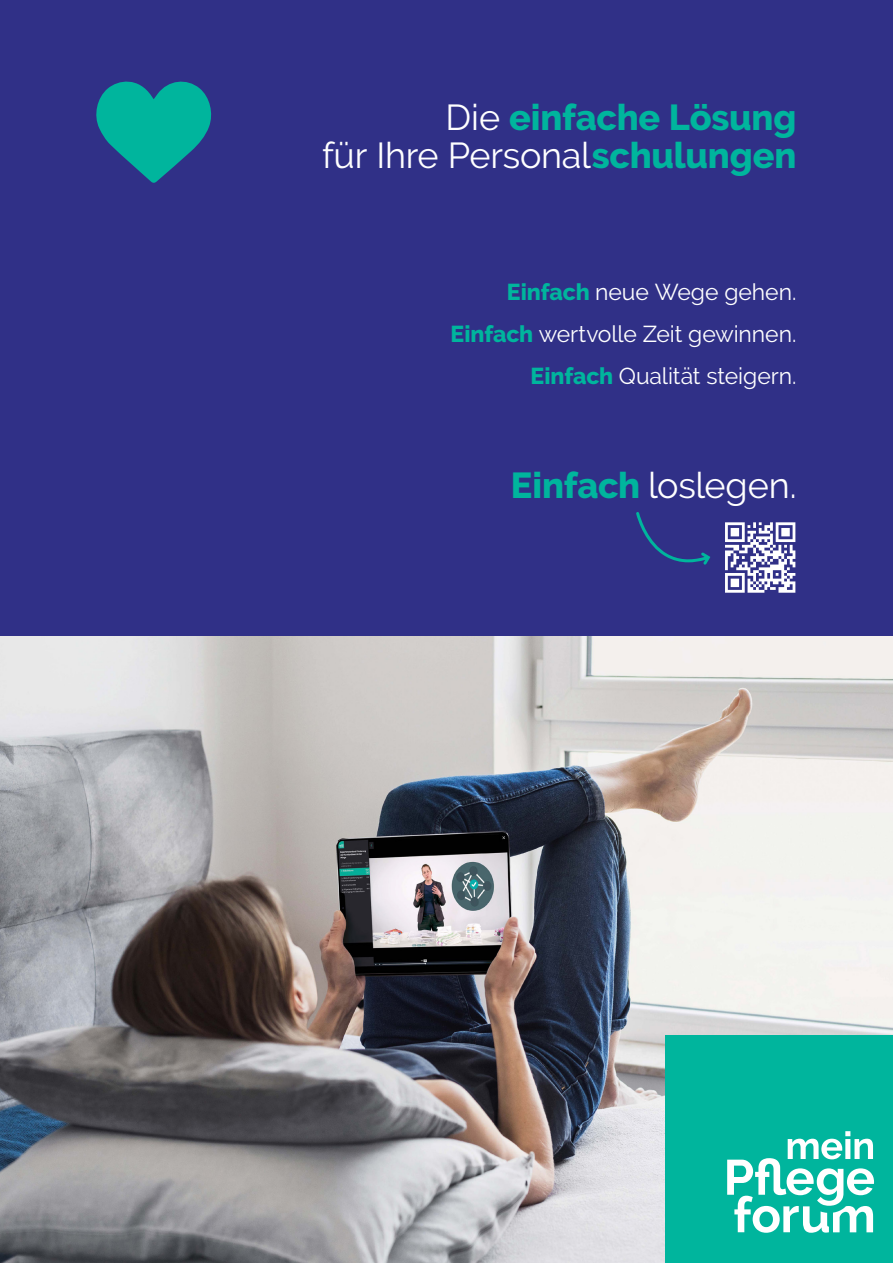
<style>
.page{position:relative;width:893px;height:1263px;background:#fff}
.page>*{position:absolute;margin:0;border:0;box-sizing:border-box;transform-origin:0 0}
.t1{font:800 36px/37.5px "Raleway";letter-spacing:-.005em;color:#00b59d;text-align:right}
.t2{font:36px "Raleway";letter-spacing:-.01em;color:#fff}
.t3{font:22.95px/42px "Raleway";color:#fff;text-align:right}
.s1{font-weight:400;color:#fff}
.s2{font-weight:800;color:#00b59d}
</style>
<div class="page">
<img style="left:0;top:636px;width:893px;height:627px">
<div style="left:0;top:0;width:893px;height:636px;background:#303087"></div>
<svg style="left:96px;top:81px;width:116px;height:102px"></svg>
<div style="left:665px;top:1035px;width:228px;height:228px;background:#00b59d"></div>
<svg style="left:727px;top:1131px;width:147px;height:102px"></svg>
<svg style="left:725px;top:522px;width:70px;height:71px"></svg>
<svg style="left:636px;top:512px;width:74px;height:53px"></svg>
<p class="t1" style="left:322px;top:99px;width:476px"><span class="s1">Die</span> einfache Lösung<br><span class="s1">für Ihre Personal</span>schulungen</p>
<p class="t3" style="left:450px;top:271px;width:347px"><span class="s2">Einfach</span> neue Wege gehen.<br><span class="s2">Einfach</span> wertvolle Zeit gewinnen.<br><span class="s2">Einfach</span> Qualität steigern.</p>
<p class="t2" style="left:511px;top:465px;width:287px"><span class="s2">Einfach</span> loslegen.</p>
</div>
